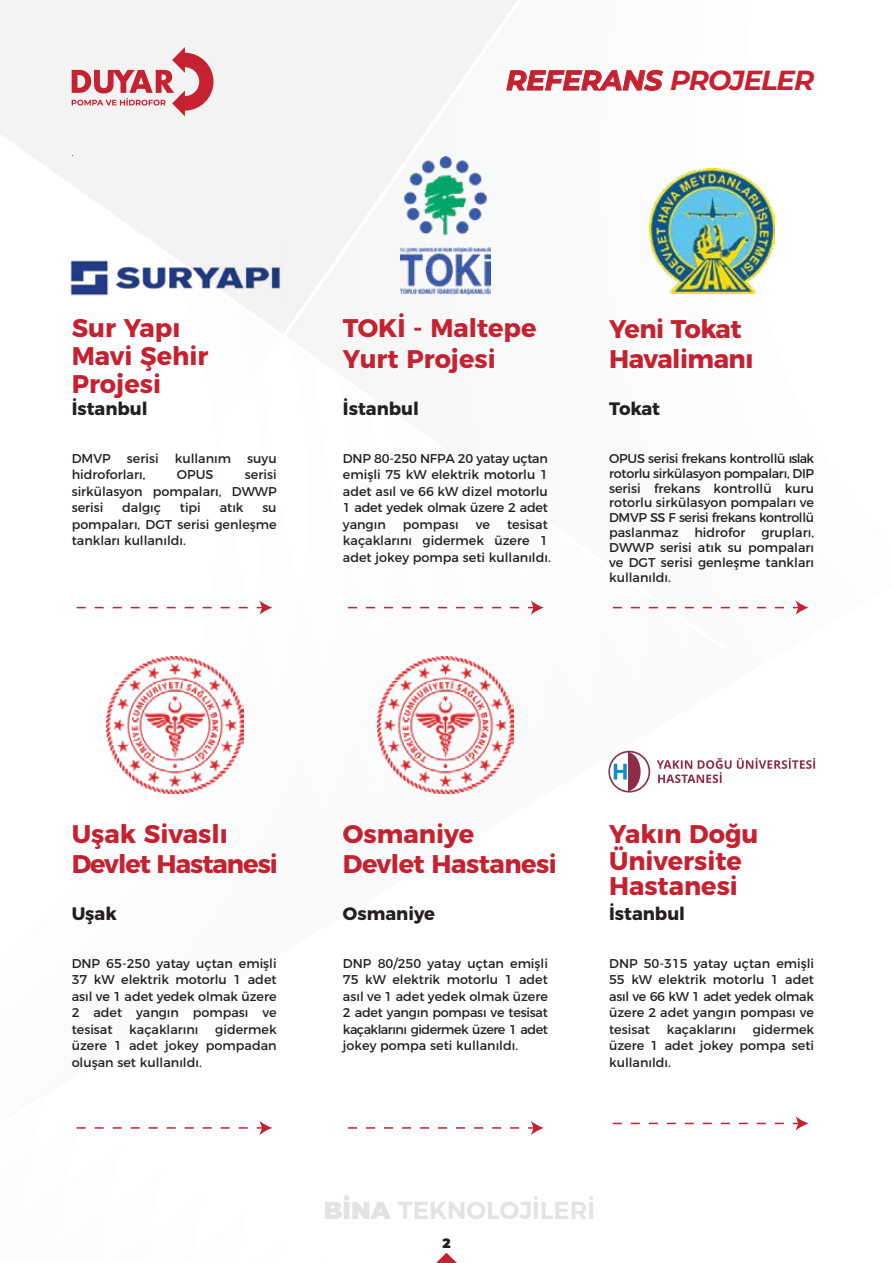
<style>
.page{position:relative;width:893px;height:1263px;background:#fff}
.page>*{position:absolute;margin:0;border:0;box-sizing:border-box;transform-origin:0 0}
.t1{font:italic 700 27.6px "Montserrat";letter-spacing:-.02em;color:#c52130}
.t2{font:700 25.5px/27.6px "Montserrat";color:#c52130}
.t3{font:700 25.5px/30.6px "Montserrat";letter-spacing:-.02em;color:#c42230}
.t4{font:700 25.5px/30.6px "Montserrat";letter-spacing:-.04em;color:#c42230}
.t5{font:700 25.5px/30.6px "Montserrat";color:#c42230}
.t6{font:600 24.45px "Montserrat";color:#e2e3e4}
.t7{font:700 18px "Montserrat";color:#231f20}
.t8{font:900 13.5px "Montserrat";color:#231f20}
.t9{font:12.75px/16.5px "Montserrat";color:#231f20;text-align:justify}
.s1{font-weight:900}
</style>
<div class="page">
<img style="left:0;top:0;width:816px;height:1253px">
<svg style="left:506px;top:69px;width:158px;height:22px"></svg>
<svg style="left:436px;top:1253px;width:21px;height:10px"></svg>
<svg style="left:77px;top:1121px;width:195px;height:14px"></svg>
<svg style="left:348px;top:1121px;width:196px;height:14px"></svg>
<svg style="left:613px;top:1116px;width:195px;height:14px"></svg>
<svg style="left:348px;top:600px;width:196px;height:15px"></svg>
<svg style="left:613px;top:600px;width:195px;height:15px"></svg>
<svg style="left:77px;top:600px;width:195px;height:15px"></svg>
<img style="left:70px;top:236px;width:213px;height:71px">
<img style="left:649px;top:169px;width:125px;height:125px">
<svg style="left:72px;top:47px;width:141px;height:69px"></svg>
<img style="left:400px;top:157px;width:91px;height:137px">
<img style="left:107px;top:657px;width:136px;height:136px">
<img style="left:377px;top:657px;width:137px;height:136px">
<svg style="left:657px;top:758px;width:158px;height:25px"></svg>
<svg style="left:608px;top:751px;width:42px;height:41px"></svg>
<h1 class="t1" style="left:506px;top:60px;width:310px">REFERANS PROJELER</h1>
<h2 class="t5" style="left:343px;top:311px;width:195px">TOKİ - Maltepe<br>Yurt Projesi</h2>
<h2 class="t2" style="left:72px;top:312px;width:138px">Sur Yapı<br>Mavi Şehir<br>Projesi</h2>
<h2 class="t3" style="left:609px;top:311px;width:146px">Yeni Tokat<br>Havalimanı</h2>
<h3 class="t7" style="left:609px;top:394px;width:53px">Tokat</h3>
<p class="t9" style="left:609px;top:449px;width:206px;line-height:15px">OPUS serisi frekans kontrollü ıslak rotorlu sirkülasyon pompaları, DIP serisi frekans kontrollü kuru rotorlu sirkülasyon pompaları ve DMVP SS F serisi frekans kontrollü paslanmaz hidrofor grupları, DWWP serisi atık su pompaları ve DGT serisi genleşme tankları kullanıldı.</p>
<h3 class="t7" style="left:343px;top:393px;width:77px">İstanbul</h3>
<h3 class="t7" style="left:72px;top:394px;width:77px">İstanbul</h3>
<p class="t9" style="left:72px;top:449px;width:41px">DMVP</p>
<p class="t9" style="left:127px;top:449px;width:33px">serisi</p>
<p class="t9" style="left:175px;top:449px;width:58px">kullanım</p>
<p class="t9" style="left:247px;top:449px;width:31px">suyu</p>
<p class="t9" style="left:72px;top:465px;width:75px">hidroforları,</p>
<p class="t9" style="left:177px;top:465px;width:38px">OPUS</p>
<p class="t9" style="left:343px;top:449px;width:207px">DNP 80-250 NFPA 20 yatay uçtan emişli 75 kW elektrik motorlu 1 adet asıl ve 66 kW dizel motorlu 1 adet yedek olmak üzere 2 adet yangın</p>
<p class="t9" style="left:72px;top:465px;width:206px;text-indent:173px">serisi sirkülasyon pompaları, DWWP serisi</p>
<p class="t9" style="left:122px;top:498px;width:40px">dalgıç</p>
<p class="t9" style="left:180px;top:498px;width:23px">tipi</p>
<p class="t9" style="left:220px;top:498px;width:25px">atık</p>
<p class="t9" style="left:72px;top:498px;width:206px;text-indent:191px">su pompaları, DGT serisi genleşme tankları kullanıldı.</p>
<p class="t9" style="left:343px;top:515px;width:209px;text-align:left;text-indent:164px">tesisat kaçaklarını gidermek üzere 1 adet jokey pompa seti kullanıldı.</p>
<p class="t9" style="left:403px;top:515px;width:57px">pompası</p>
<p class="t9" style="left:476px;top:515px;width:16px">ve</p>
<h2 class="t4" style="left:72px;top:816px;width:208px">Uşak Sivaslı<br>Devlet Hastanesi</h2>
<h3 class="t7" style="left:72px;top:899px;width:47px">Uşak</h3>
<p class="t9" style="left:72px;top:954px;width:206px">DNP 65-250 yatay uçtan emişli 37 kW elektrik motorlu 1 adet asıl ve 1 adet yedek olmak üzere 2 adet yangın pompası ve tesisat</p>
<p class="t9" style="left:72px;top:1020px;width:206px;text-indent:144px">gidermek üzere 1 adet jokey pompadan oluşan set kullanıldı.</p>
<p class="t9" style="left:129px;top:1020px;width:71px">kaçaklarını</p>
<h2 class="t3" style="left:343px;top:816px;width:215px">Osmaniye<br>Devlet Hastanesi</h2>
<h2 class="t2" style="left:609px;top:818px;width:151px;line-height:26.2px">Yakın Doğu<br>Üniversite<br>Hastanesi</h2>
<h3 class="t7" style="left:609px;top:899px;width:77px">İstanbul</h3>
<p class="t9" style="left:609px;top:954px;width:206px">DNP 50-315 yatay uçtan emişli 55 kW elektrik motorlu 1 adet asıl ve 66 kW 1 adet yedek olmak üzere 2 adet yangın pompası ve tesisat</p>
<h3 class="t7" style="left:343px;top:899px;width:94px">Osmaniye</h3>
<p class="t9" style="left:343px;top:954px;width:206px">DNP 80/250 yatay uçtan emişli 75 kW elektrik motorlu 1 adet asıl ve 1 adet yedek olmak üzere 2 adet yangın pompası ve tesisat kaçaklarını gidermek üzere 1 adet jokey pompa seti kullanıldı.</p>
<p class="t9" style="left:609px;top:1020px;width:207px;text-indent:144px">gidermek üzere 1 adet jokey pompa seti kullanıldı.</p>
<p class="t9" style="left:667px;top:1020px;width:71px">kaçaklarını</p>
<h3 class="t6" style="left:324px;top:1190px;width:273px"><span class="s1">BİNA</span> TEKNOLOJİLERİ</h3>
<p class="t8" style="left:442px;top:1233px;width:10px">2</p>
</div>
